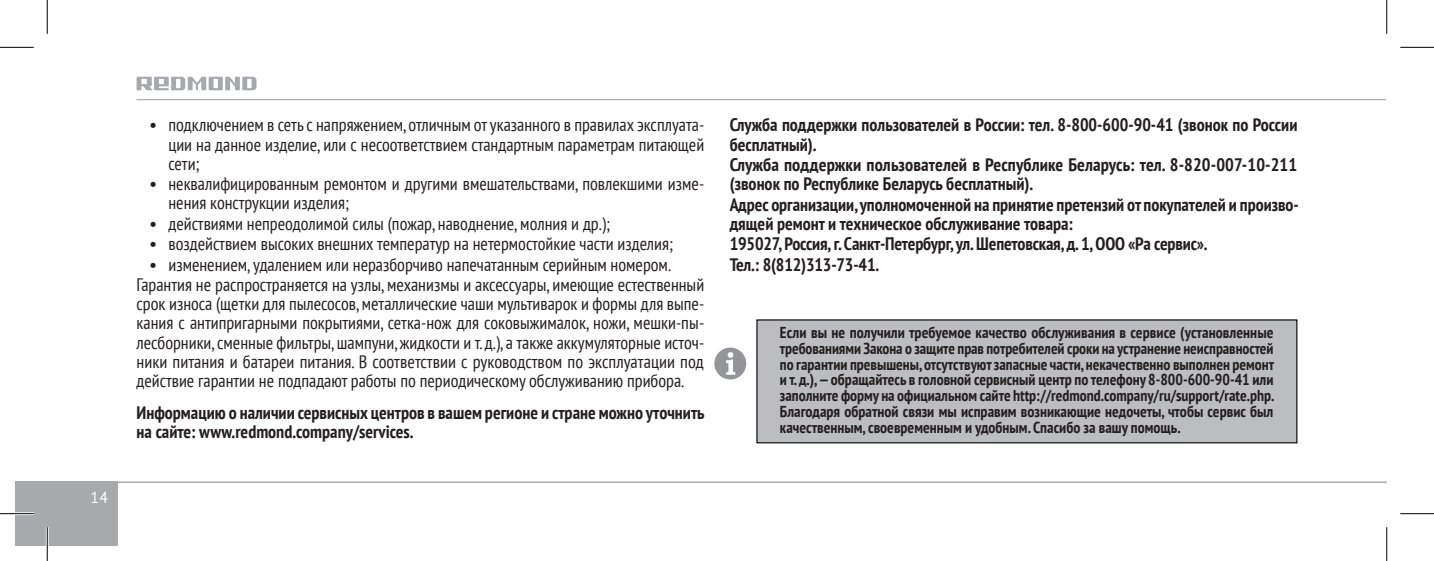
<style>
.page{position:relative;width:1434px;height:561px;background:#fff}
.page>*{position:absolute;margin:0;border:0;box-sizing:border-box;transform-origin:0 0}
.t1{font:condensed 18px/19.1px "PT Sans";color:#231f20;text-align:justify}
.List_Bullet{font:700 condensed 18px/19.1px "PT Sans";color:#231f20}
.t2{font:700 condensed 15.75px/15.8px "PT Sans";color:#231f20;text-align:justify}
.t3{font:15.75px "PT Sans";color:#fff}
.s1{font-stretch:normal}
</style>
<div class="page">
<svg style="left:137px;top:77px;width:119px;height:13px"></svg>
<div style="left:15px;top:481px;width:102px;height:64px;background:#a8a9ad"></div>
<hr style="left:137px;top:99px;width:1249px;height:1px;background:#a8a9ad">
<hr style="left:117px;top:481px;width:1270px;height:1px;background:#a8a9ad">
<div style="left:756px;top:319px;width:541px;height:124px;background:#bcbdc0;border:1px solid #000"></div>
<svg style="left:714px;top:347px;width:32px;height:32px"></svg>
<hr style="left:0;top:511px;width:34px;height:3px;background:#fff">
<hr style="left:46px;top:526px;width:3px;height:34px;background:#fff">
<hr style="left:0;top:47px;width:34px;height:1px;background:#000">
<hr style="left:1400px;top:47px;width:34px;height:1px;background:#000">
<hr style="left:0;top:512px;width:34px;height:1px;background:#000">
<hr style="left:1400px;top:512px;width:34px;height:1px;background:#000">
<hr style="left:47px;top:0;width:1px;height:34px;background:#000">
<hr style="left:47px;top:526px;width:1px;height:34px;background:#000">
<hr style="left:1386px;top:0;width:1px;height:34px;background:#000">
<hr style="left:1386px;top:526px;width:1px;height:34px;background:#000">
<p class="t3" style="left:91px;top:486px;width:19px">14</p>
<p class="t1" style="left:168px;top:115px;width:537px;text-indent:-19px"><span class="s1">•</span> подключением в сеть с напряжением, отличным от указанного в правилах эксплуата&shy;ции на данное изделие, или с несоответствием стандартным параметрам питающей сети;</p>
<p class="t1" style="left:168px;top:174px;width:537px;text-indent:-19px"><span class="s1">•</span> неквалифицированным ремонтом и другими вмешательствами, повлекшими изме&shy;нения конструкции изделия;</p>
<p class="t1" style="left:149px;top:213px;width:462px"><span class="s1">•</span> действиями непреодолимой силы (пожар, наводнение, молния и др.);</p>
<p class="t1" style="left:149px;top:234px;width:525px"><span class="s1">•</span> воздействием высоких внешних температур на нетермостойкие части изделия;</p>
<p class="t1" style="left:149px;top:254px;width:523px"><span class="s1">•</span> изменением, удалением или неразборчиво напечатанным серийным номером.</p>
<p class="t1" style="left:137px;top:274px;width:569px">Гарантия не распространяется на узлы, механизмы и аксессуары, имеющие естественный срок износа (щетки для пылесосов, металлические чаши мультиварок и формы для выпе&shy;кания с антипригарными покрытиями, сетка-нож для соковыжималок, ножи, мешки-пы&shy;лесборники, сменные фильтры, шампуни, жидкости и т. д.), а также аккумуляторные источ&shy;ники питания и батареи питания. В соответствии с руководством по эксплуатации под действие гарантии не подпадают работы по периодическому обслуживанию прибора.</p>
<p class="List_Bullet" style="left:137px;top:402px;width:570px">Информацию о наличии сервисных центров в вашем регионе и стране можно уточнить на сайте: www.redmond.company/services.</p>
<p class="List_Bullet" style="left:730px;top:115px;width:569px">Служба поддержки пользователей в России: тел. 8-800-600-90-41 (звонок по России бесплатный).</p>
<p class="List_Bullet" style="left:730px;top:155px;width:569px">Служба поддержки пользователей в Республике Беларусь: тел. 8-820-007-10-211 (звонок по Республике Беларусь бесплатный).</p>
<p class="List_Bullet" style="left:730px;top:194px;width:571px">Адрес организации, уполномоченной на принятие претензий от покупателей и произво&shy;дящей ремонт и техническое обслуживание товара:</p>
<p class="List_Bullet" style="left:730px;top:234px;width:479px">195027, Россия, г. Санкт-Петербург, ул. Шепетовская, д. 1, ООО «Ра сервис».</p>
<p class="List_Bullet" style="left:730px;top:254px;width:151px">Тел.: 8(812)313-73-41.</p>
<p class="t2" style="left:780px;top:324px;width:496px">Если вы не получили требуемое качество обслуживания в сервисе (установленные требованиями Закона о защите прав потребителей сроки на устранение неисправностей по гарантии превышены, отсутствуют запасные части, некачественно выполнен ремонт и т. д.), — обращайтесь в головной сервисный центр по телефону 8-800-600-90-41 или заполните форму на официальном сайте http://redmond.company/ru/support/rate.php.<br>Благодаря обратной связи мы исправим возникающие недочеты, чтобы сервис был качественным, своевременным и удобным. Спасибо за вашу помощь.</p>
</div>
